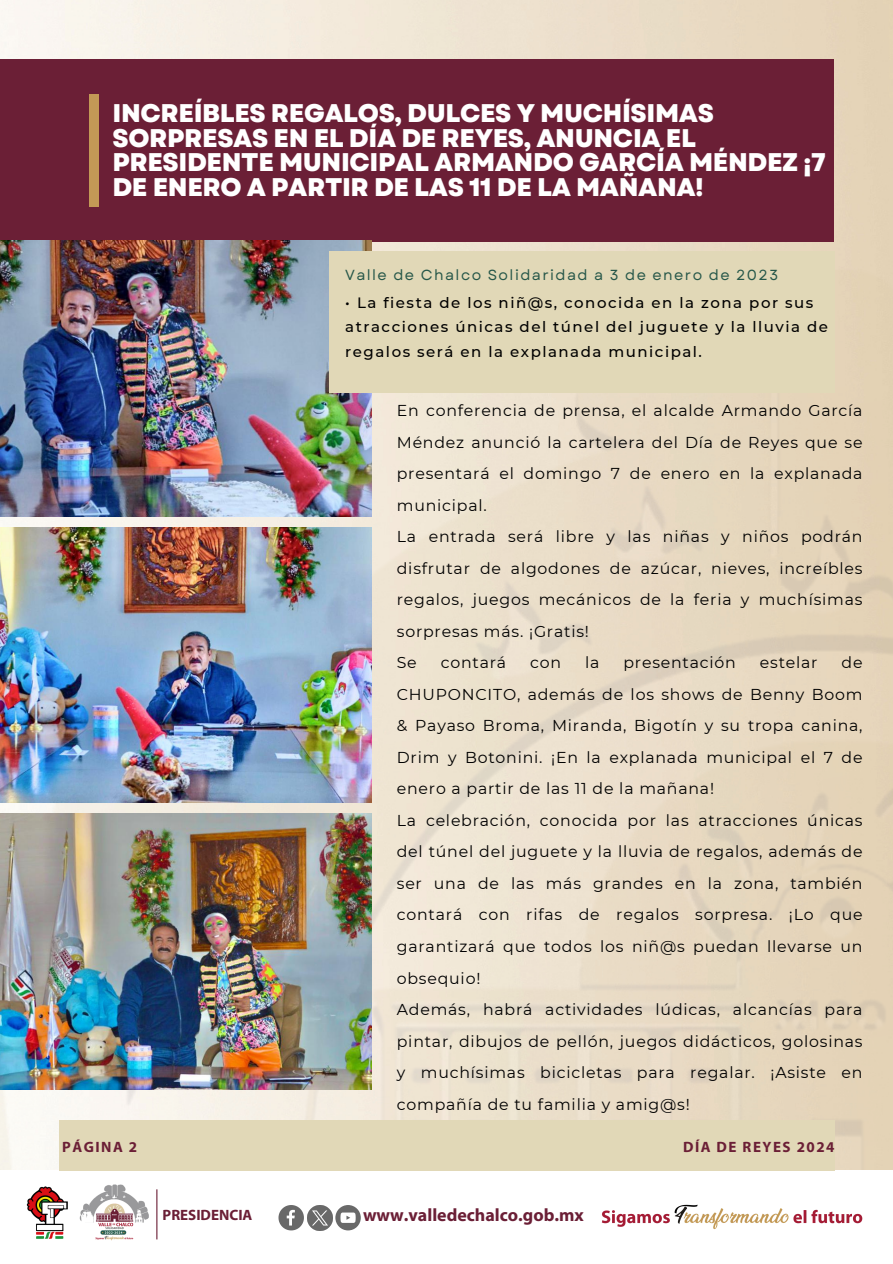
<style>
.page{position:relative;width:893px;height:1264px;background:#fff}
.page>*{position:absolute;margin:0;border:0;box-sizing:border-box;transform-origin:0 0}
.t1{font:800 25.5px/24.8px "Garet";letter-spacing:-.015em;color:#fff}
.t2{font:700 17.85px "Myriad Pro";color:#6b1f36}
.t3{font:15.75px/31.5px "Montserrat";letter-spacing:.05em;color:#000;text-align:justify}
.t4{font:500 15px/24.8px "Montserrat";letter-spacing:.1em;color:#000}
.t5{font:700 15px "Myriad Pro";letter-spacing:.1em;color:#6b1f36}
.t6{font:700 15px "Myriad Pro";color:#6b1f36}
.t7{font:14.55px "Garet";letter-spacing:.1em;color:#265749}
</style>
<div class="page">
<img style="left:0;top:0;width:892px;height:242px">
<img style="left:0;top:242px;width:892px;height:928px">
<div style="left:0;top:59px;width:834px;height:182px;background:#6b1f36"></div>
<div style="left:89px;top:94px;width:9px;height:113px;background:#c39956"></div>
<img style="left:27px;top:1186px;width:41px;height:53px">
<img style="left:79px;top:1184px;width:79px;height:57px">
<hr style="left:156px;top:1189px;width:1px;height:50px;background:#6b1f36">
<img style="left:601px;top:1204px;width:262px;height:25px">
<div style="left:59px;top:1119px;width:775px;height:51px;background:#e1d8b7"></div>
<img style="left:0;top:240px;width:371px;height:276px">
<img style="left:0;top:527px;width:371px;height:275px">
<img style="left:0;top:813px;width:371px;height:276px">
<div style="left:329px;top:251px;width:505px;height:141px;background:#e1d8b7"></div>
<svg style="left:278px;top:1205px;width:26px;height:25px"></svg>
<svg style="left:335px;top:1205px;width:26px;height:25px"></svg>
<img style="left:307px;top:1205px;width:26px;height:25px">
<p class="t1" style="left:112px;top:101px;width:714px">INCREÍBLES REGALOS, DULCES Y MUCHÍSIMAS SORPRESAS EN EL DÍA DE REYES, ANUNCIA EL PRESIDENTE MUNICIPAL ARMANDO GARCÍA MÉNDEZ ¡7<br>DE ENERO A PARTIR DE LAS 11 DE LA MAÑANA!</p>
<p class="t7" style="left:345px;top:264px;width:434px">Valle de Chalco Solidaridad a 3 de enero de 2023</p>
<p class="t4" style="left:345px;top:290px;width:484px">• La fiesta de los niñ@s, conocida en la zona por sus atracciones únicas del túnel del juguete y la lluvia de regalos será en la explanada municipal.</p>
<p class="t5" style="left:62px;top:1140px;width:77px">PÁGINA 2</p>
<p class="t3" style="left:397px;top:395px;width:467px">En conferencia de prensa, el alcalde Armando García Méndez anunció la cartelera del Día de Reyes que se presentará el domingo 7 de enero en la explanada municipal.</p>
<p class="t3" style="left:397px;top:521px;width:467px">La entrada será libre y las niñas y niños podrán disfrutar de algodones de azúcar, nieves, increíbles regalos, juegos mecánicos de la feria y muchísimas sorpresas más. ¡Gratis!</p>
<p class="t3" style="left:397px;top:647px;width:21px">Se</p>
<p class="t3" style="left:441px;top:647px;width:67px">contará</p>
<p class="t3" style="left:530px;top:647px;width:32px">con</p>
<p class="t3" style="left:585px;top:647px;width:16px">la</p>
<p class="t3" style="left:623px;top:647px;width:114px">presentación</p>
<p class="t3" style="left:759px;top:647px;width:59px">estelar</p>
<p class="t3" style="left:397px;top:647px;width:467px;text-indent:444px">de CHUPONCITO, además de los shows de Benny Boom &amp; Payaso Broma, Miranda, Bigotín y su tropa canina, Drim y Botonini. ¡En la explanada municipal el 7 de enero a partir de las 11 de la mañana!</p>
<p class="t3" style="left:397px;top:804px;width:467px">La celebración, conocida por las atracciones únicas del túnel del juguete y la lluvia de regalos, además de ser una de las más grandes en la zona, también contará con rifas de regalos sorpresa. ¡Lo que garantizará que todos los niñ@s puedan llevarse un obsequio!</p>
<p class="t3" style="left:397px;top:993px;width:467px">Además, habrá actividades lúdicas, alcancías para pintar, dibujos de pellón, juegos didácticos, golosinas y muchísimas bicicletas para regalar. ¡Asiste en compañía de tu familia y amig@s!</p>
<p class="t6" style="left:163px;top:1209px;width:91px">PRESIDENCIA</p>
<p class="t2" style="left:363px;top:1207px;width:222px">www.valledechalco.gob.mx</p>
<p class="t5" style="left:683px;top:1140px;width:153px">DÍA DE REYES 2024</p>
</div>
